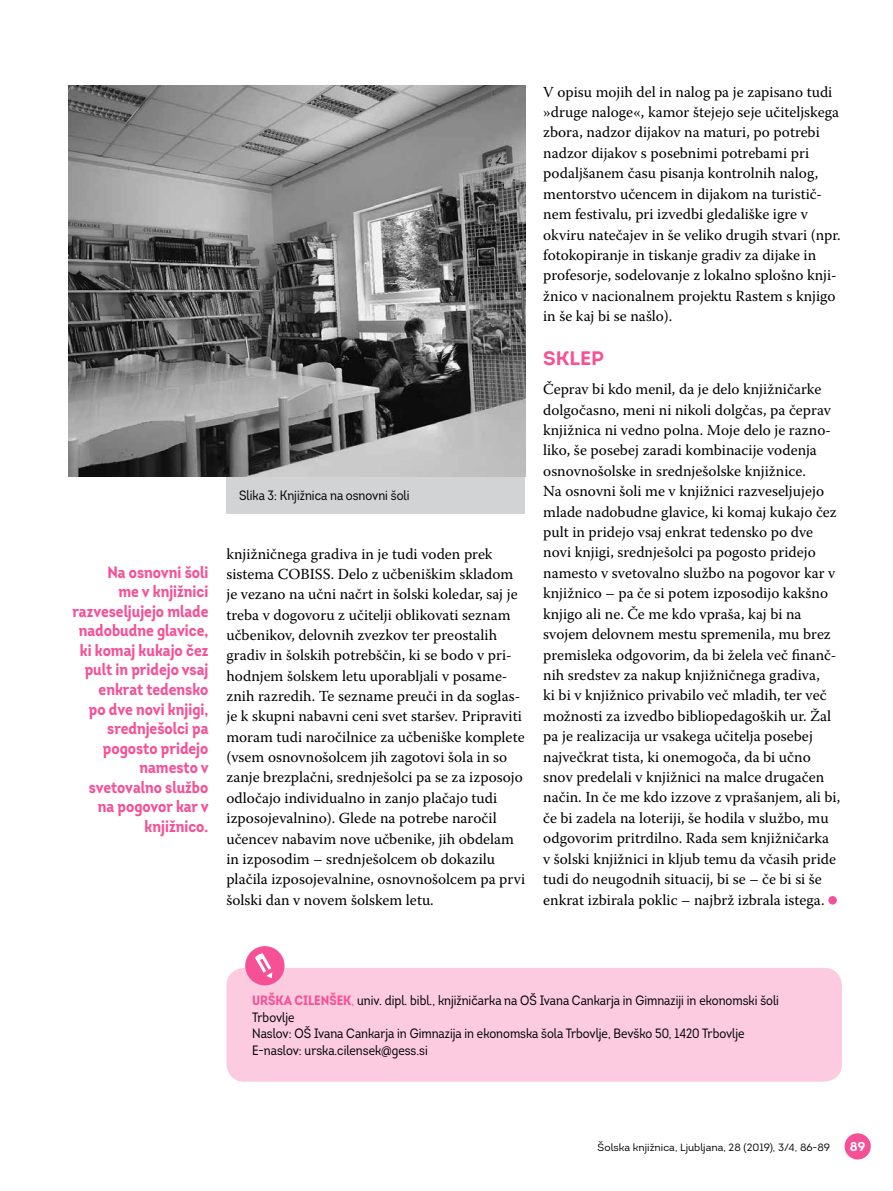
<style>
.page{position:relative;width:893px;height:1191px;background:#fff}
.page>*{position:absolute;margin:0;border:0;box-sizing:border-box;transform-origin:0 0}
.t1{font:700 19.5px "Intro";color:#f65097}
.t2{font:700 16.5px/19.5px "Intro Cond";color:#f65097;text-align:right}
.t3{font:15.3px/20.4px "Warnock Pro";color:#000}
.t4{font:13.5px/16.5px "Intro Cond";color:#000}
.t5{font:700 13.5px "Intro Cond";color:#f65097}
.t6{font:700 12.75px "Intro";color:#fff}
.t7{font:10.5px "Intro";color:#000}
.s1{color:#f65097}
</style>
<div class="page">
<div style="left:845px;top:1133px;width:26px;height:26px;background:#f65097;border-radius:50%"></div>
<div style="left:828px;top:896px;width:9px;height:8px;background:#f65097;border-radius:50%"></div>
<div style="left:226px;top:476px;width:299px;height:37px;background:#d1d3d4"></div>
<img style="left:68px;top:85px;width:457px;height:391px">
<div style="left:226px;top:968px;width:616px;height:113px;background:#fccbe0;border-radius:18px"></div>
<div style="left:245px;top:946px;width:40px;height:39px;background:#f65097;border-radius:50%"></div>
<svg style="left:255px;top:953px;width:17px;height:25px"></svg>
<p class="t4" style="left:239px;top:486px;width:172px">Slika 3: Knjižnica na osnovni šoli</p>
<p class="t2" style="left:72px;top:562px;width:138px">Na osnovni šoli<br>me v knjižnici razveseljujejo mlade nadobudne glavice, ki komaj kukajo čez pult in pridejo vsaj enkrat tedensko<br>po dve novi knjigi, srednješolci pa pogosto pridejo namesto v svetovalno službo na pogovor kar v knjižnico.</p>
<p class="t3" style="left:226px;top:543px;width:300px">knjižničnega gradiva in je tudi voden prek sistema COBISS. Delo z učbeniškim skladom je vezano na učni načrt in šolski koledar, saj je treba v dogovoru z učitelji oblikovati seznam učbenikov, delovnih zvezkov ter preostalih gradiv in šolskih potrebščin, ki se bodo v pri&shy;hodnjem šolskem letu uporabljali v posame&shy;znih razredih. Te sezname preuči in da soglas&shy;je k skupni nabavni ceni svet staršev. Pripraviti moram tudi naročilnice za učbeniške komplete (vsem osnovnošolcem jih zagotovi šola in so zanje brezplačni, srednješolci pa se za izposojo odločajo individualno in zanjo plačajo tudi izposojevalnino). Glede na potrebe naročil učencev nabavim nove učbenike, jih obdelam in izposodim – srednješolcem ob dokazilu plačila izposojevalnine, osnovnošolcem pa prvi šolski dan v novem šolskem letu.</p>
<p class="t3" style="left:543px;top:81px;width:299px">V opisu mojih del in nalog pa je zapisano tudi »druge naloge«, kamor štejejo seje učiteljskega zbora, nadzor dijakov na maturi, po potrebi nadzor dijakov s posebnimi potrebami pri podaljšanem času pisanja kontrolnih nalog, mentorstvo učencem in dijakom na turistič&shy;nem festivalu, pri izvedbi gledališke igre v okviru natečajev in še veliko drugih stvari (npr. fotokopiranje in tiskanje gradiv za dijake in profesorje, sodelovanje z lokalno splošno knji&shy;žnico v nacionalnem projektu Rastem s knjigo in še kaj bi se našlo).</p>
<p class="t1" style="left:543px;top:346px;width:62px">SKLEP</p>
<p class="t3" style="left:543px;top:378px;width:299px">Čeprav bi kdo menil, da je delo knjižničarke dolgočasno, meni ni nikoli dolgčas, pa čeprav knjižnica ni vedno polna. Moje delo je razno&shy;liko, še posebej zaradi kombinacije vodenja osnovnošolske in srednješolske knjižnice.<br>Na osnovni šoli me v knjižnici razveseljujejo mlade nadobudne glavice, ki komaj kukajo čez pult in pridejo vsaj enkrat tedensko po dve novi knjigi, srednješolci pa pogosto pridejo namesto v svetovalno službo na pogovor kar v knjižnico – pa če si potem izposodijo kakšno knjigo ali ne. Če me kdo vpraša, kaj bi na svojem delovnem mestu spremenila, mu brez premisleka odgovorim, da bi želela več finanč&shy;nih sredstev za nakup knjižničnega gradiva,<br>ki bi v knjižnico privabilo več mladih, ter več možnosti za izvedbo bibliopedagoških ur. Žal pa je realizacija ur vsakega učitelja posebej največkrat tista, ki onemogoča, da bi učno snov predelali v knjižnici na malce drugačen način. In če me kdo izzove z vprašanjem, ali bi, če bi zadela na loteriji, še hodila v službo, mu odgovorim pritrdilno. Rada sem knjižničarka<br>v šolski knjižnici in kljub temu da včasih pride tudi do neugodnih situacij, bi se – če bi si še enkrat izbirala poklic – najbrž izbrala istega.</p>
<p class="t5" style="left:252px;top:992px;width:25px">Urška</p>
<p class="t5" style="left:294px;top:992px;width:17px">Cilenšek</p>
<p class="t4" style="left:351px;top:992px;width:429px"><span class="s1">,</span> univ. dipl. bibl., knjižničarka na OŠ Ivana Cankarja in Gimnaziji in ekonomski šoli</p>
<p class="t4" style="left:252px;top:1009px;width:494px">Trbovlje<br>Naslov: OŠ Ivana Cankarja in Gimnazija in ekonomska šola Trbovlje, Bevško 50, 1420 Trbovlje<br>E-naslov: urska.cilensek@gess.si</p>
<p class="t7" style="left:598px;top:1140px;width:234px">Šolska knjižnica, Ljubljana, 28 (2019), 3/4, 86-89</p>
<p class="t6" style="left:850px;top:1137px;width:17px">89</p>
</div>
